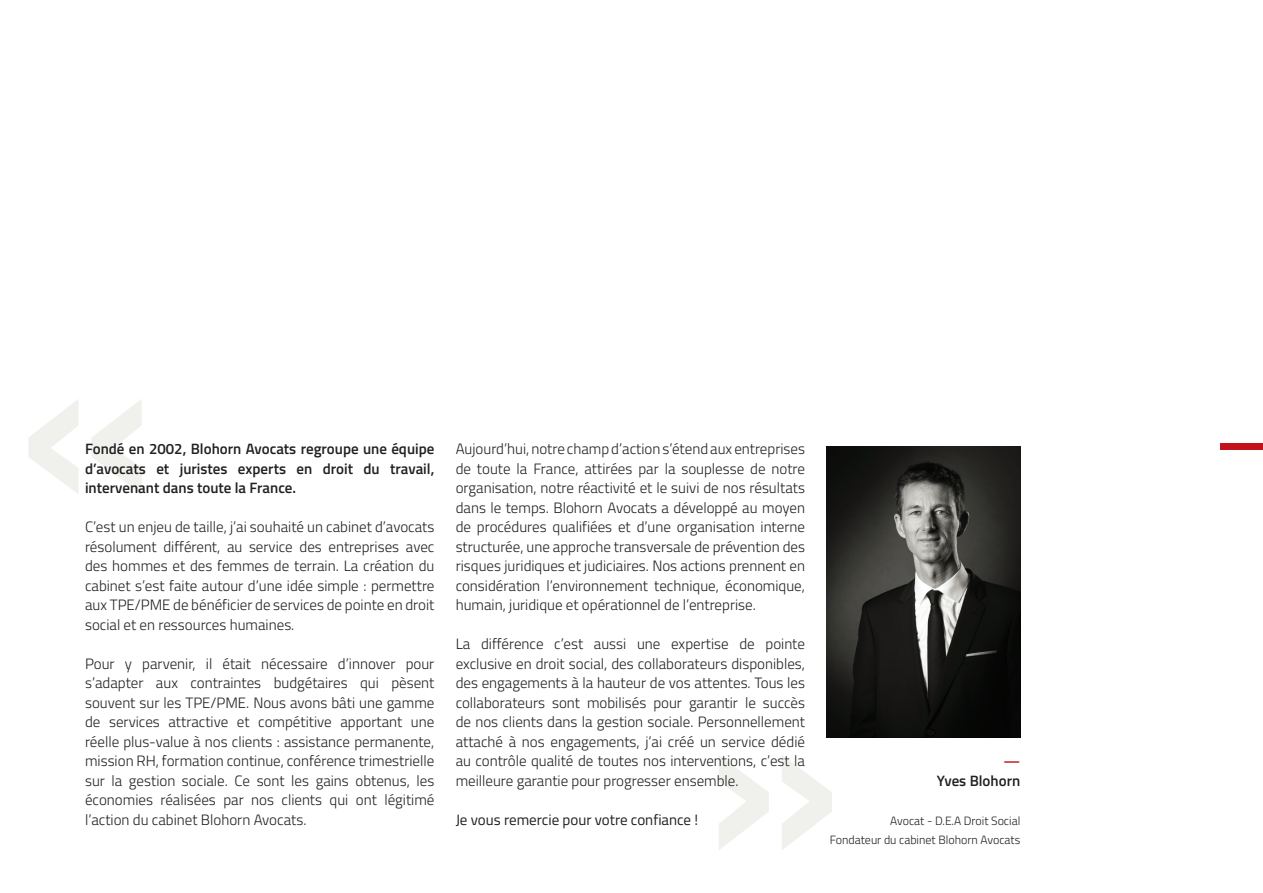
<style>
.page{position:relative;width:1263px;height:893px;background:#fff}
.page>*{position:absolute;margin:0;border:0;box-sizing:border-box;transform-origin:0 0}
.t1{font:300 15px/19.5px "Titillium Web";color:#231f20;text-align:justify}
.t2{font:600 15px/19.5px "Titillium Web";color:#231f20;text-align:justify}
.t3{font:15px "Titillium Web";color:#231f20}
.t4{font:600 15px "Titillium Web";color:#c4121a}
.t5{font:300 12px "Titillium Web";color:#231f20}
</style>
<div class="page">
<img style="left:826px;top:446px;width:194px;height:291px">
<div style="left:1220px;top:443px;width:43px;height:7px;background:#c4121a"></div>
<svg style="left:719px;top:756px;width:113px;height:94px"></svg>
<svg style="left:28px;top:399px;width:114px;height:95px"></svg>
<p class="t2" style="left:85px;top:439px;width:351px">Fondé en 2002, Blohorn Avocats regroupe une équipe d’avocats et juristes experts en droit du travail, intervenant dans toute la France.</p>
<p class="t1" style="left:85px;top:517px;width:351px">C’est un enjeu de taille, j’ai souhaité un cabinet d’avocats résolument différent, au service des entreprises avec des hommes et des femmes de terrain. La création du cabinet s’est faite autour d’une idée simple : permettre aux TPE/PME de bénéficier de services de pointe en droit social et en ressources humaines.</p>
<p class="t1" style="left:85px;top:653px;width:351px">Pour y parvenir, il était nécessaire d’innover pour s’adapter aux contraintes budgétaires qui pèsent souvent sur les TPE/PME. Nous avons bâti une gamme de services attractive et compétitive apportant une réelle plus-value à nos clients : assistance permanente, mission RH, formation continue, conférence trimestrielle sur la gestion sociale. Ce sont les gains obtenus, les économies réalisées par nos clients qui ont légitimé l’action du cabinet Blohorn Avocats.</p>
<p class="t1" style="left:456px;top:439px;width:351px">Aujourd’hui, notre champ d’action s’étend aux entreprises de toute la France, attirées par la souplesse de notre organisation, notre réactivité et le suivi de nos résultats dans le temps. Blohorn Avocats a développé au moyen de procédures qualifiées et d’une organisation interne structurée, une approche transversale de prévention des risques juridiques et judiciaires. Nos actions prennent en considération l’environnement technique, économique, humain, juridique et opérationnel de l’entreprise.</p>
<p class="t1" style="left:456px;top:634px;width:351px">La différence c’est aussi une expertise de pointe exclusive en droit social, des collaborateurs disponibles, des engagements à la hauteur de vos attentes. Tous les collaborateurs sont mobilisés pour garantir le succès de nos clients dans la gestion sociale. Personnellement attaché à nos engagements, j’ai créé un service dédié au contrôle qualité de toutes nos interventions, c’est la meilleure garantie pour progresser ensemble.</p>
<p class="t3" style="left:456px;top:809px;width:244px">Je vous remercie pour votre confiance !</p>
<p class="t4" style="left:1003px;top:750px;width:18px">—</p>
<p class="t2" style="left:937px;top:770px;width:85px">Yves Blohorn</p>
<p class="t5" style="left:890px;top:812px;width:132px">Avocat - D.E.A Droit Social</p>
<p class="t5" style="left:830px;top:831px;width:192px">Fondateur du cabinet Blohorn Avocats</p>
</div>
